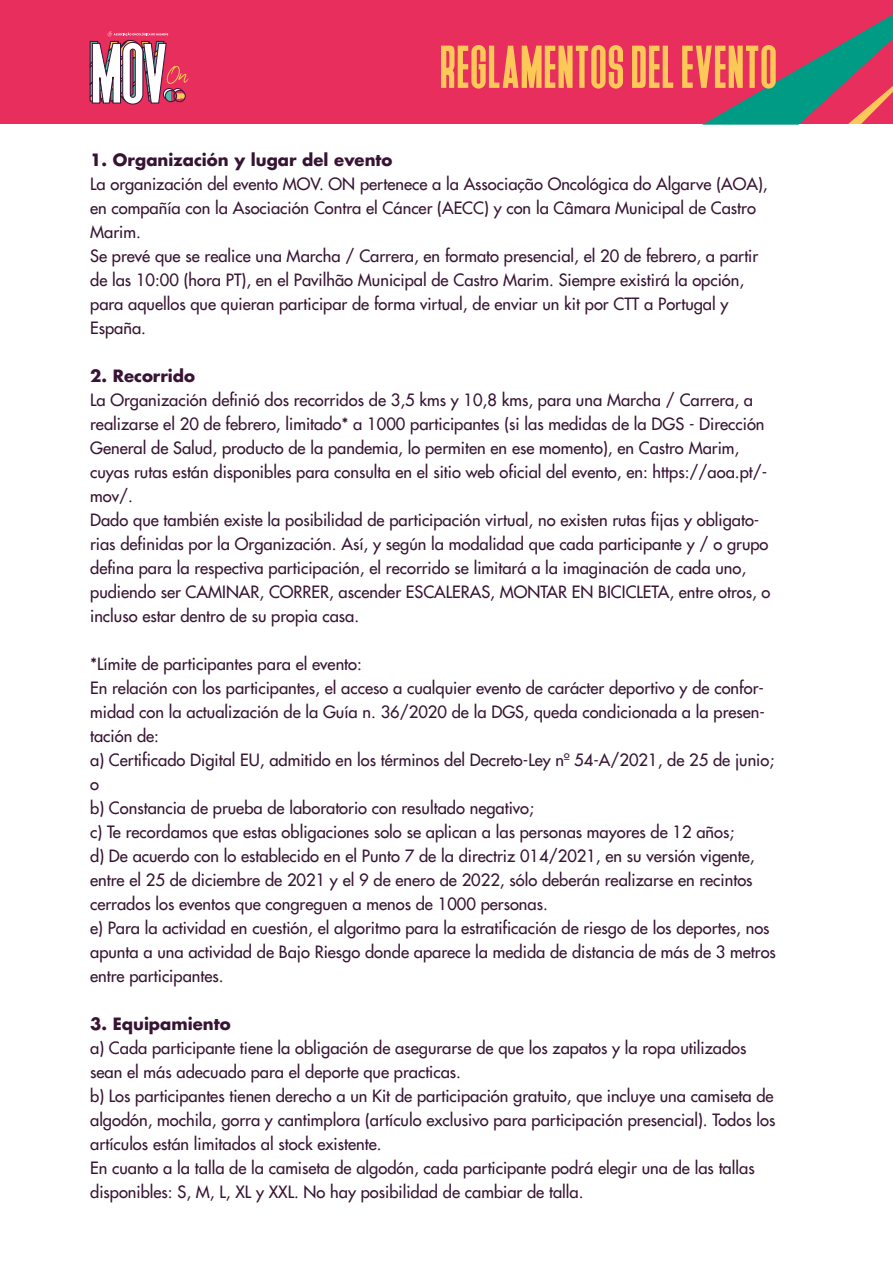
<style>
.page{position:relative;width:893px;height:1263px;background:#fff}
.page>*{position:absolute;margin:0;border:0;box-sizing:border-box;transform-origin:0 0}
.t1{font:64.5px "Deutschlander";letter-spacing:.025em;color:#fcc959}
.t2{font:16.5px/24px "Futura LT";color:#371433}
.t3{font:700 16.5px "Futura LT";color:#371433}
</style>
<div class="page">
<div style="left:0;top:0;width:893px;height:124px;background:#e72e5c"></div>
<svg style="left:703px;top:14px;width:190px;height:110px"></svg>
<svg style="left:848px;top:86px;width:45px;height:38px"></svg>
<svg style="left:89px;top:31px;width:100px;height:74px"></svg>
<h1 class="t1" style="left:441px;top:34px;width:338px">REGLAMENTOS DEL EVENTO</h1>
<p class="t3" style="left:90px;top:148px;width:304px">1. Organización y lugar del evento</p>
<p class="t2" style="left:90px;top:171px;width:679px">La organización del evento MOV. ON pertenece a la Associação Oncológica do Algarve (AOA), en compañía con la Asociación Contra el Cáncer (AECC) y con la Câmara Municipal de Castro Marim.<br>Se prevé que se realice una Marcha / Carrera, en formato presencial, el 20 de febrero, a partir de las 10:00 (hora PT), en el Pavilhão Municipal de Castro Marim. Siempre existirá la opción, para aquellos que quieran participar de forma virtual, de enviar un kit por CTT a Portugal y España.</p>
<p class="t3" style="left:90px;top:364px;width:106px">2. Recorrido</p>
<p class="t2" style="left:90px;top:387px;width:682px">La Organización definió dos recorridos de 3,5 kms y 10,8 kms, para una Marcha / Carrera, a realizarse el 20 de febrero, limitado* a 1000 participantes (si las medidas de la DGS - Dirección General de Salud, producto de la pandemia, lo permiten en ese momento), en Castro Marim, cuyas rutas están disponibles para consulta en el sitio web oficial del evento, en: https://aoa.pt/- mov/.<br>Dado que también existe la posibilidad de participación virtual, no existen rutas fijas y obligato&shy;rias definidas por la Organización. Así, y según la modalidad que cada participante y / o grupo defina para la respectiva participación, el recorrido se limitará a la imaginación de cada uno, pudiendo ser CAMINAR, CORRER, ascender ESCALERAS, MONTAR EN BICICLETA, entre otros, o incluso estar dentro de su propia casa.</p>
<p class="t2" style="left:90px;top:651px;width:687px">*Límite de participantes para el evento:<br>En relación con los participantes, el acceso a cualquier evento de carácter deportivo y de confor&shy;midad con la actualización de la Guía n. 36/2020 de la DGS, queda condicionada a la presen&shy;tación de:<br>a) Certificado Digital EU, admitido en los términos del Decreto-Ley nº 54-A/2021, de 25 de junio; o<br>b) Constancia de prueba de laboratorio con resultado negativo;<br>c) Te recordamos que estas obligaciones solo se aplican a las personas mayores de 12 años;<br>d) De acuerdo con lo establecido en el Punto 7 de la directriz 014/2021, en su versión vigente, entre el 25 de diciembre de 2021 y el 9 de enero de 2022, sólo deberán realizarse en recintos cerrados los eventos que congreguen a menos de 1000 personas.<br>e) Para la actividad en cuestión, el algoritmo para la estratificación de riesgo de los deportes, nos apunta a una actividad de Bajo Riesgo donde aparece la medida de distancia de más de 3 metros entre participantes.</p>
<p class="t3" style="left:90px;top:1013px;width:142px">3. Equipamiento</p>
<p class="t2" style="left:90px;top:1035px;width:687px">a) Cada participante tiene la obligación de asegurarse de que los zapatos y la ropa utilizados sean el más adecuado para el deporte que practicas.<br>b) Los participantes tienen derecho a un Kit de participación gratuito, que incluye una camiseta de algodón, mochila, gorra y cantimplora (artículo exclusivo para participación presencial). Todos los artículos están limitados al stock existente.<br>En cuanto a la talla de la camiseta de algodón, cada participante podrá elegir una de las tallas disponibles: S, M, L, XL y XXL. No hay posibilidad de cambiar de talla.</p>
</div>
